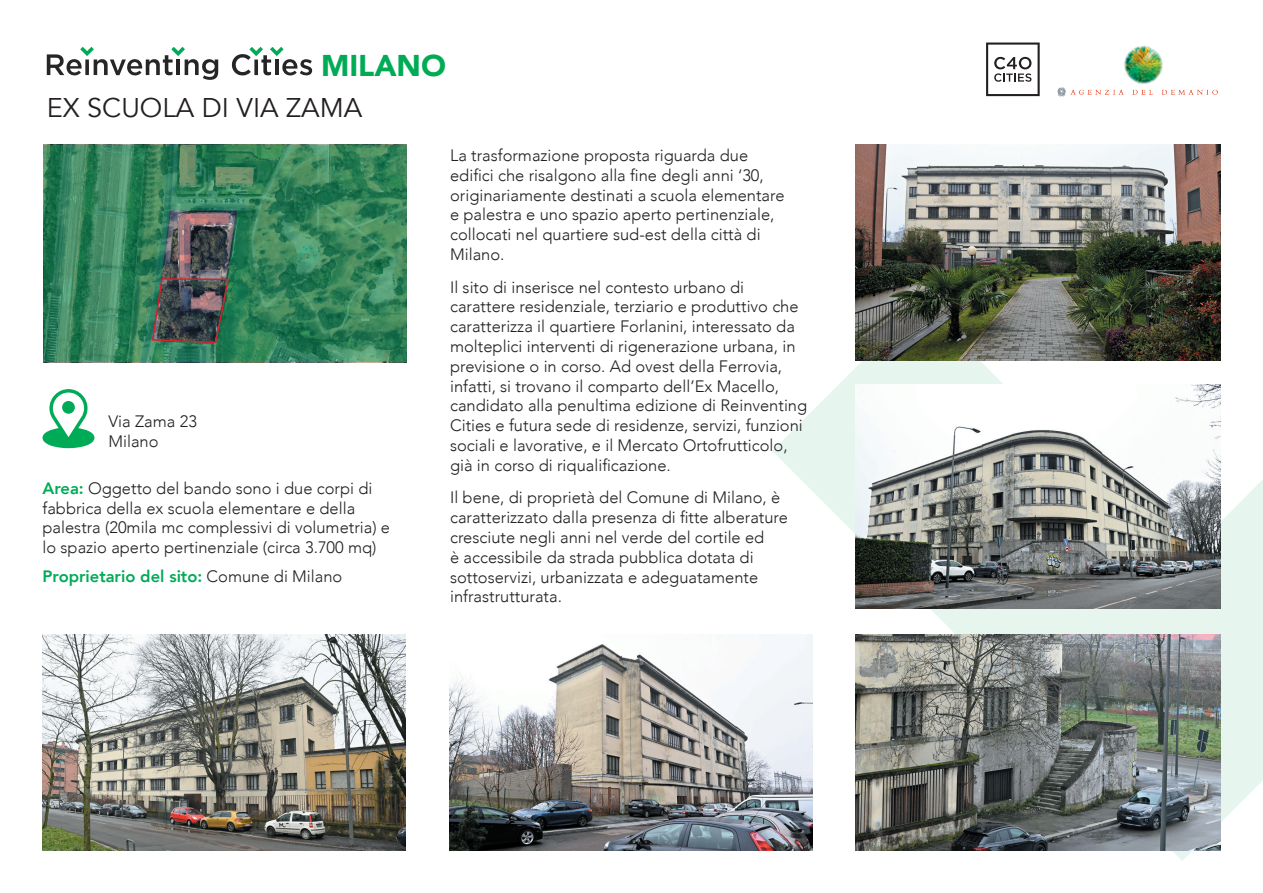
<style>
.page{position:relative;width:1263px;height:893px;background:#fff}
.page>*{position:absolute;margin:0;border:0;box-sizing:border-box;transform-origin:0 0}
.t1{font:900 30px "Avenir";color:#00ab55}
.t2{font:27px "Avenir";color:#231f20}
.t3{font:300 16.5px/19.8px "Avenir";color:#231f20}
.t4{font:800 16.5px "Avenir";color:#00ab57}
.s1{font-weight:800;color:#00ab57}
.s2{font-weight:300;color:#231f20}
</style>
<div class="page">
<svg style="left:772px;top:302px;width:491px;height:559px"></svg>
<img style="left:43px;top:634px;width:363px;height:216px">
<img style="left:449px;top:634px;width:363px;height:216px">
<svg style="left:47px;top:47px;width:171px;height:33px"></svg>
<hr style="left:176px;top:59px;width:4px;height:16px;background:#262324">
<svg style="left:232px;top:47px;width:80px;height:29px"></svg>
<hr style="left:275px;top:60px;width:3px;height:15px;background:#282526">
<svg style="left:43px;top:389px;width:51px;height:59px"></svg>
<div style="left:62px;top:401px;width:13px;height:13px;background:#00ab57;border-radius:50%"></div>
<svg style="left:986px;top:43px;width:54px;height:53px"></svg>
<img style="left:1057px;top:45px;width:161px;height:52px">
<svg style="left:43px;top:145px;width:364px;height:217px;background:#39815c"></svg>
<img style="left:151px;top:277px;width:78px;height:67px">
<img style="left:856px;top:634px;width:364px;height:216px">
<img style="left:856px;top:385px;width:364px;height:223px">
<img style="left:856px;top:145px;width:364px;height:216px">
<h1 class="t1" style="left:321px;top:39px;width:126px">MILANO</h1>
<h2 class="t2" style="left:47px;top:92px;width:317px">EX SCUOLA DI VIA ZAMA</h2>
<p class="t3" style="left:108px;top:411px;width:90px">Via Zama 23<br>Milano</p>
<p class="t3" style="left:43px;top:478px;width:349px"><span class="s1">Area:</span> Oggetto del bando sono i due corpi di fabbrica della ex scuola elementare e della palestra (20mila mc complessivi di volumetria) e lo spazio aperto pertinenziale (circa 3.700 mq)</p>
<p class="t4" style="left:43px;top:563px;width:301px">Proprietario del sito: <span class="s2">Comune di Milano</span></p>
<p class="t3" style="left:450px;top:146px;width:336px">La trasformazione proposta riguarda due edifici che risalgono alla fine degli anni ‘30, originariamente destinati a scuola elementare e palestra e uno spazio aperto pertinenziale, collocati nel quartiere sud-est della città di Milano.</p>
<p class="t3" style="left:450px;top:277px;width:359px">Il sito di inserisce nel contesto urbano di carattere residenziale, terziario e produttivo che caratterizza il quartiere Forlanini, interessato da molteplici interventi di rigenerazione urbana, in previsione o in corso. Ad ovest della Ferrovia, infatti, si trovano il comparto dell’Ex Macello, candidato alla penultima edizione di Reinventing Cities e futura sede di residenze, servizi, funzioni sociali e lavorative, e il Mercato Ortofrutticolo, già in corso di riqualificazione.</p>
<p class="t3" style="left:450px;top:488px;width:339px">Il bene, di proprietà del Comune di Milano, è caratterizzato dalla presenza di fitte alberature cresciute negli anni nel verde del cortile ed<br>è accessibile da strada pubblica dotata di sottoservizi, urbanizzata e adeguatamente infrastrutturata.</p>
</div>
